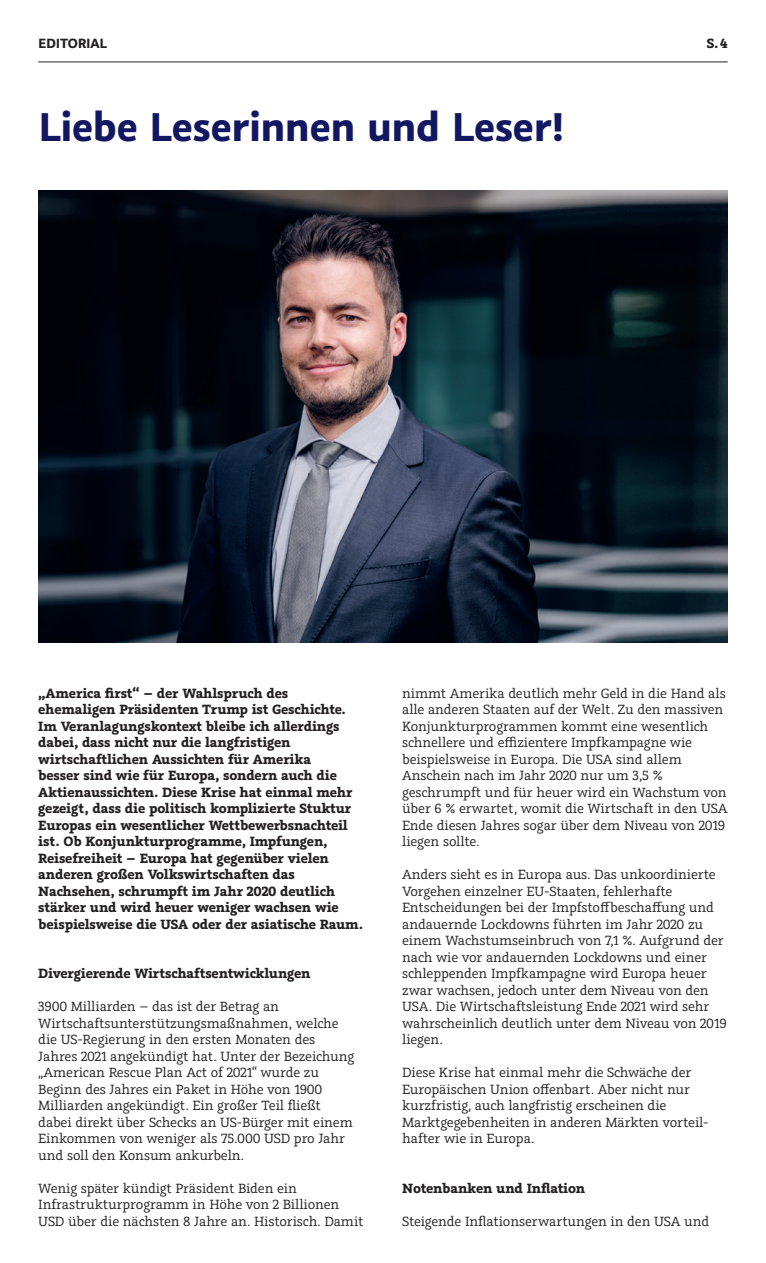
<style>
.page{position:relative;width:766px;height:1263px;background:#fff}
.page>*{position:absolute;margin:0;border:0;box-sizing:border-box;transform-origin:0 0}
.b_3_HL_Graublau_Slab{font:700 45px "Graublau Sans";letter-spacing:-.02em;color:#121761}
.b_1_BT_Graublau_Slab{font:15px/16.5px "Graublau Slab";letter-spacing:-.01em;color:#231f20}
.b_1_BT_Graublau_Slab-2{font:700 15px/16.5px "Graublau Slab";letter-spacing:-.01em;color:#231f20}
.t1{font:700 15px "Graublau Sans";letter-spacing:-.015em;color:#231f20}
</style>
<div class="page">
<hr style="left:38px;top:62px;width:689px;height:1px;background:#231f20">
<img style="left:38px;top:191px;width:689px;height:452px">
<p class="t1" style="left:38px;top:34px;width:70px">EDITORIAL</p>
<p class="b_1_BT_Graublau_Slab-2" style="left:706px;top:35px;width:22px">S.4</p>
<p class="b_3_HL_Graublau_Slab" style="left:38px;top:98px;width:526px">Liebe Leserinnen und Leser!</p>
<p class="b_1_BT_Graublau_Slab-2" style="left:38px;top:684px;width:326px">„America first“ – der Wahlspruch des ehemaligen Präsidenten Trump ist Geschichte.<br>Im Veranlagungskontext bleibe ich allerdings dabei, dass nicht nur die langfristigen wirtschaftlichen Aussichten für Amerika<br>besser sind wie für Europa, sondern auch die Aktienaussichten. Diese Krise hat einmal mehr gezeigt, dass die politisch komplizierte Stuktur Europas ein wesentlicher Wettbewerbsnachteil ist. Ob Konjunkturprogramme, Impfungen, Reisefreiheit – Europa hat gegenüber vielen anderen großen Volkswirtschaften das Nachsehen, schrumpft im Jahr 2020 deutlich stärker und wird heuer weniger wachsen wie beispielsweise die USA oder der asiatische Raum.</p>
<p class="b_1_BT_Graublau_Slab-2" style="left:38px;top:965px;width:274px">Divergierende Wirtschaftsentwicklungen</p>
<p class="b_1_BT_Graublau_Slab" style="left:38px;top:998px;width:317px">3900 Milliarden – das ist der Betrag an Wirtschaftsunterstützungsmaßnahmen, welche die US-Regierung in den ersten Monaten des Jahres 2021 angekündigt hat. Unter der Bezeichung „American Rescue Plan Act of 2021“ wurde zu Beginn des Jahres ein Paket in Höhe von 1900<br>Milliarden angekündigt. Ein großer Teil fließt dabei direkt über Schecks an US-Bürger mit einem Einkommen von weniger als 75.000 USD pro Jahr und soll den Konsum ankurbeln.</p>
<p class="b_1_BT_Graublau_Slab" style="left:38px;top:1179px;width:326px">Wenig später kündigt Präsident Biden ein<br>Infrastrukturprogramm in Höhe von 2 Billionen<br>USD über die nächsten 8 Jahre an. Historisch. Damit</p>
<p class="b_1_BT_Graublau_Slab" style="left:402px;top:684px;width:327px">nimmt Amerika deutlich mehr Geld in die Hand als alle anderen Staaten auf der Welt. Zu den massiven Konjunkturprogrammen kommt eine wesentlich schnellere und effizientere Impfkampagne wie beispielsweise in Europa. Die USA sind allem Anschein nach im Jahr 2020 nur um 3,5 % geschrumpft und für heuer wird ein Wachstum von über 6 % erwartet, womit die Wirtschaft in den USA Ende diesen Jahres sogar über dem Niveau von 2019 liegen sollte.</p>
<p class="b_1_BT_Graublau_Slab" style="left:402px;top:866px;width:326px">Anders sieht es in Europa aus. Das unkoordinierte Vorgehen einzelner EU-Staaten, fehlerhafte Entscheidungen bei der Impfstoffbeschaffung und andauernde Lockdowns führten im Jahr 2020 zu einem Wachstumseinbruch von 7,1 %. Aufgrund der nach wie vor andauernden Lockdowns und einer schleppenden Impfkampagne wird Europa heuer zwar wachsen, jedoch unter dem Niveau von den USA. Die Wirtschaftsleistung Ende 2021 wird sehr wahrscheinlich deutlich unter dem Niveau von 2019 liegen.</p>
<p class="b_1_BT_Graublau_Slab" style="left:402px;top:1064px;width:308px">Diese Krise hat einmal mehr die Schwäche der Europäischen Union offenbart. Aber nicht nur kurzfristig, auch langfristig erscheinen die Marktgegebenheiten in anderen Märkten vorteil&shy;hafter wie in Europa.</p>
<p class="b_1_BT_Graublau_Slab-2" style="left:402px;top:1179px;width:185px">Notenbanken und Inflation</p>
<p class="b_1_BT_Graublau_Slab" style="left:402px;top:1212px;width:308px">Steigende Inflationserwartungen in den USA und</p>
</div>
